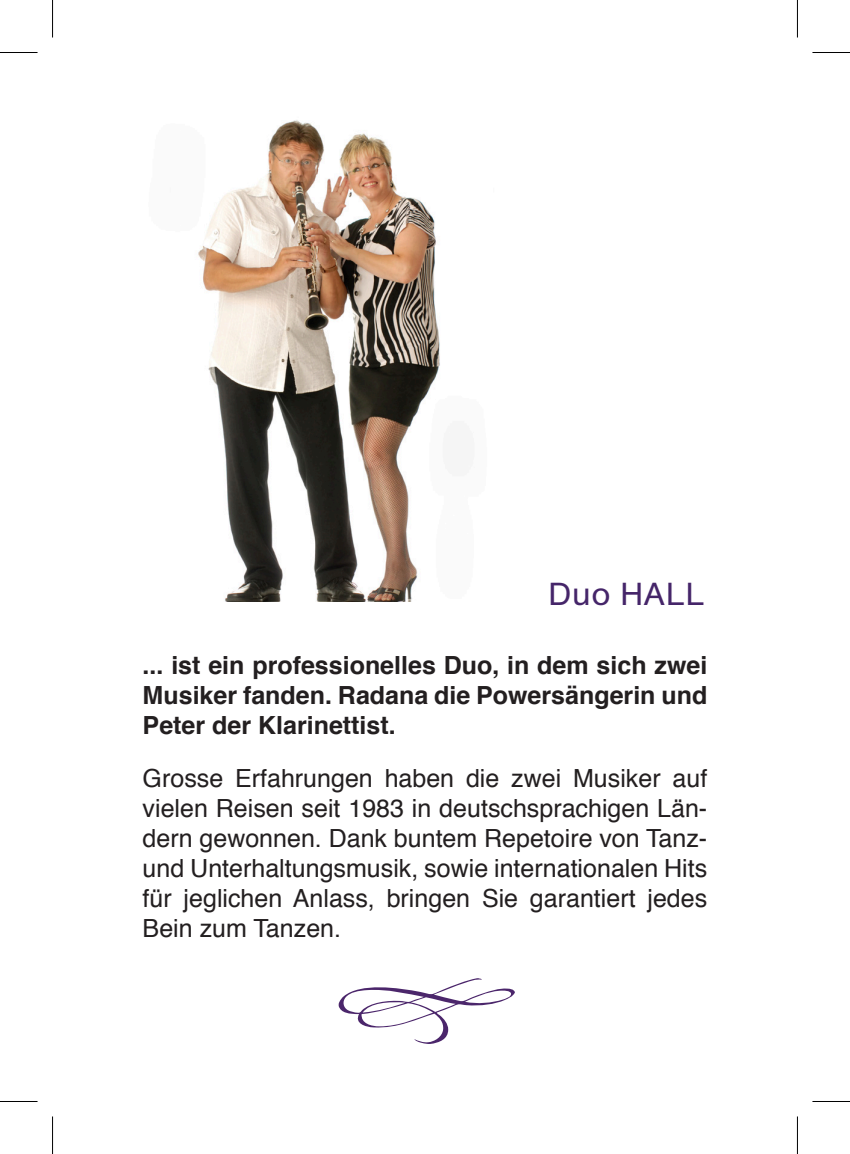
<style>
.page{position:relative;width:850px;height:1154px;background:#fff}
.page>*{position:absolute;margin:0;border:0;box-sizing:border-box;transform-origin:0 0}
.t1{font:31.5px "Helvetica Greek Upright";color:#452569}
.t2{font:25px/30px "Helvetica";color:#231f20;text-align:justify}
.t3{font:700 25px/30px "Helvetica";color:#231f20;text-align:justify}
</style>
<div class="page">
<svg style="left:338px;top:978px;width:176px;height:66px"></svg>
<img style="left:198px;top:120px;width:242px;height:482px">
<hr style="left:0;top:52px;width:38px;height:1px;background:#000">
<hr style="left:812px;top:52px;width:37px;height:1px;background:#000">
<hr style="left:0;top:1101px;width:38px;height:1px;background:#000">
<hr style="left:812px;top:1101px;width:37px;height:1px;background:#000">
<hr style="left:52px;top:0;width:1px;height:38px;background:#000">
<hr style="left:52px;top:1116px;width:1px;height:38px;background:#000">
<hr style="left:796px;top:0;width:1px;height:38px;background:#000">
<hr style="left:796px;top:1116px;width:1px;height:38px;background:#000">
<p class="t1" style="left:547px;top:576px;width:158px">Duo HALL</p>
<p class="t3" style="left:142px;top:651px;width:566px">... ist ein professionelles Duo, in dem sich zwei Musiker fanden. Radana die Powersängerin und Peter der Klarinettist.</p>
<p class="t2" style="left:142px;top:764px;width:566px">Grosse Erfahrungen haben die zwei Musiker auf vielen Reisen seit 1983 in deutschsprachigen Län&shy;dern gewonnen. Dank buntem Repetoire von Tanz&shy;und Unterhaltungsmusik, sowie internationalen Hits für jeglichen Anlass, bringen Sie garantiert jedes Bein zum Tanzen.</p>
</div>
